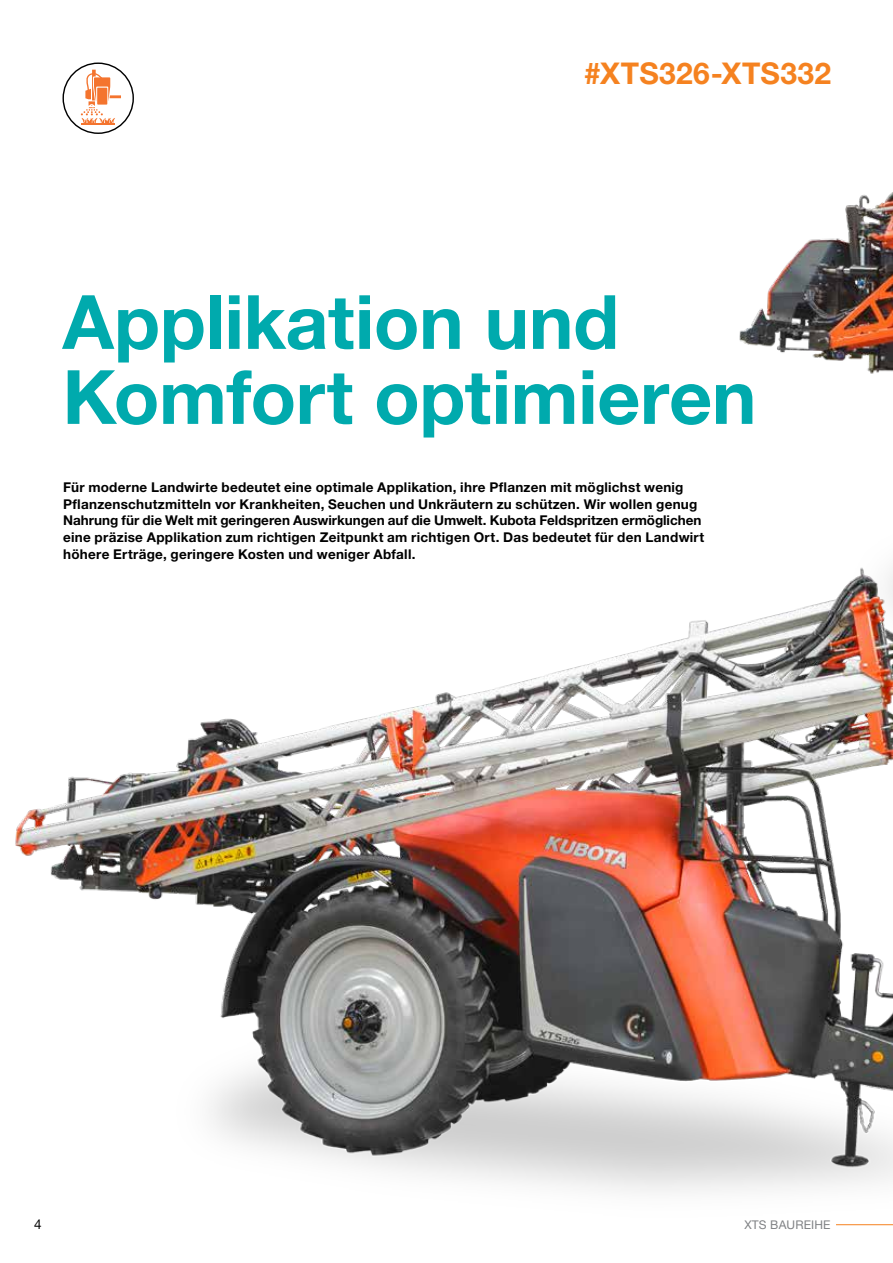
<style>
.page{position:relative;width:893px;height:1263px;background:#fff}
.page>*{position:absolute;margin:0;border:0;box-sizing:border-box;transform-origin:0 0}
.t1{font:700 75px/75px "Helvetica Neue LT Std";letter-spacing:-.005em;color:#00aaad}
.t2{font:700 30px "Helvetica Neue LT Std";letter-spacing:.015em;color:#f58220}
.t3{font:700 13.5px/16.8px "Helvetica Neue LT Std";letter-spacing:.02em;color:#000}
.t4{font:13.5px "Helvetica Neue LT Std";color:#000}
.t5{font:12px "Helvetica Neue LT Std";letter-spacing:.01em;color:#808285}
</style>
<div class="page">
<img style="left:739px;top:192px;width:154px;height:182px">
<img style="left:15px;top:567px;width:878px;height:659px">
<div style="left:63px;top:63px;width:71px;height:71px;border:1px solid #000;border-radius:50%"></div>
<hr style="left:81px;top:123px;width:34px;height:1px;background:#f4742e">
<svg style="left:81px;top:70px;width:40px;height:53px"></svg>
<h2 class="t2" style="left:584px;top:55px;width:249px">#XTS326-XTS332</h2>
<h1 class="t1" style="left:63px;top:283px;width:695px">Applikation und<br>Komfort optimieren</h1>
<p class="t3" style="left:63px;top:478px;width:643px">Für moderne Landwirte bedeutet eine optimale Applikation, ihre Pflanzen mit möglichst wenig Pflanzenschutzmitteln vor Krankheiten, Seuchen und Unkräutern zu schützen. Wir wollen genug Nahrung für die Welt mit geringeren Auswirkungen auf die Umwelt. Kubota Feldspritzen ermöglichen eine präzise Applikation zum richtigen Zeitpunkt am richtigen Ort. Das bedeutet für den Landwirt höhere Erträge, geringere Kosten und weniger Abfall.</p>
<p class="t4" style="left:34px;top:1216px;width:9px">4</p>
<p class="t5" style="left:744px;top:1217px;width:87px">XTS BAUREIHE</p>
</div>
